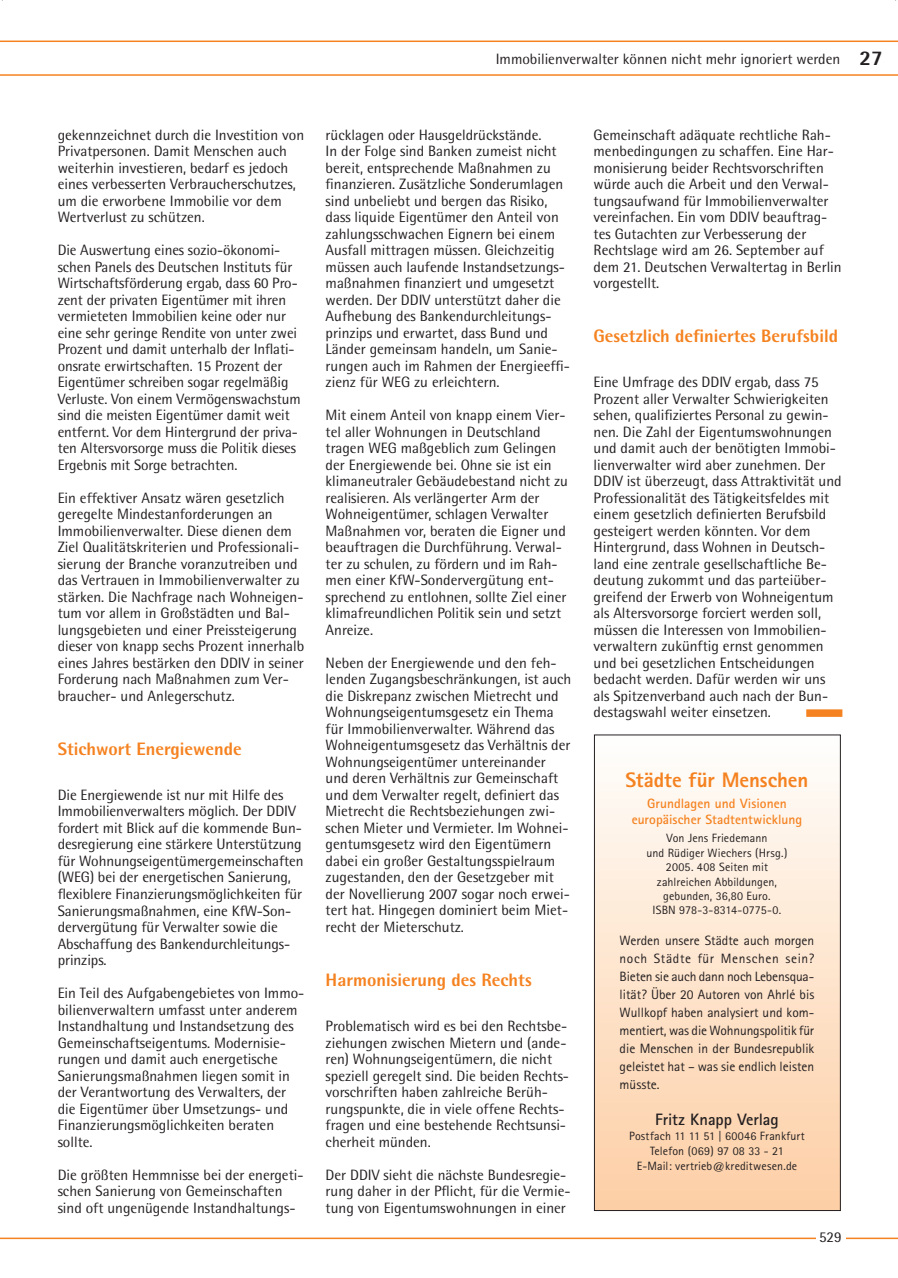
<style>
.page{position:relative;width:898px;height:1278px;background:#fff}
.page>*{position:absolute;margin:0;border:0;box-sizing:border-box;transform-origin:0 0}
.t1{font:800 21px "Rotis Sans Serif";color:#f58220}
.t2{font:800 18px "Rotis Semi Sans";color:#f58220}
.t3{font:700 16.5px "Rotis Sans Serif";letter-spacing:-.01em;color:#231f20}
.t4{font:15px/16.5px "Rotis Semi Sans";color:#231f20}
.t5{font:13.5px/18px "Rotis Sans Serif";color:#231f20;text-align:justify}
.t6{font:700 13.5px/16.2px "Rotis Sans Serif";letter-spacing:.005em;color:#f58220;text-align:center}
.t7{font:12px/14.4px "Rotis Sans Serif";letter-spacing:.01em;color:#231f20;text-align:center}
.s1{font-weight:800;font-size:21px}
</style>
<div class="page">
<hr style="left:0;top:1237px;width:898px;height:2px;background:#f58220">
<svg style="left:0;top:41px;width:898px;height:35px"></svg>
<div style="left:816px;top:1219px;width:29px;height:30px;background:#fff"></div>
<div style="left:806px;top:709px;width:36px;height:8px;background:#f58220"></div>
<div style="left:594px;top:735px;width:246px;height:475px;background:linear-gradient(to bottom,#fefefb,#fdcea4)"></div>
<div style="left:594px;top:734px;width:247px;height:477px;border:1px solid #231f20"></div>
<p class="t4" style="left:496px;top:51px;width:388px">Immobilienverwalter können nicht mehr ignoriert werden <span class="s1">27</span></p>
<p class="t4" style="left:58px;top:126px;width:248px">gekennzeichnet durch die Investition von Privatpersonen. Damit Menschen auch weiterhin investieren, bedarf es jedoch eines verbesserten Verbraucherschutzes, um die erworbene Immobilie vor dem Wertverlust zu schützen.</p>
<p class="t4" style="left:58px;top:242px;width:244px">Die Auswertung eines sozio-ökonomi&shy;schen Panels des Deutschen Instituts für Wirtschaftsförderung ergab, dass 60 Pro&shy;zent der privaten Eigentümer mit ihren vermieteten Immobilien keine oder nur eine sehr geringe Rendite von unter zwei Prozent und damit unterhalb der Inflati&shy;onsrate erwirtschaften. 15 Prozent der Eigentümer schreiben sogar regelmäßig Verluste. Von einem Vermögenswachstum sind die meisten Eigentümer damit weit entfernt. Vor dem Hintergrund der priva&shy;ten Altersvorsorge muss die Politik dieses Ergebnis mit Sorge betrachten.</p>
<p class="t4" style="left:58px;top:489px;width:248px">Ein effektiver Ansatz wären gesetzlich geregelte Mindestanforderungen an Immobilienverwalter. Diese dienen dem Ziel Qualitätskriterien und Professionali&shy;sierung der Branche voranzutreiben und das Vertrauen in Immobilienverwalter zu stärken. Die Nachfrage nach Wohneigen&shy;tum vor allem in Großstädten und Bal&shy;lungsgebieten und einer Preissteigerung dieser von knapp sechs Prozent innerhalb eines Jahres bestärken den DDIV in seiner Forderung nach Maßnahmen zum Ver&shy;braucher- und Anlegerschutz.</p>
<p class="t2" style="left:58px;top:737px;width:186px">Stichwort Energiewende</p>
<p class="t4" style="left:58px;top:786px;width:247px">Die Energiewende ist nur mit Hilfe des Immobilienverwalters möglich. Der DDIV fordert mit Blick auf die kommende Bun&shy;desregierung eine stärkere Unterstützung für Wohnungseigentümergemeinschaften (WEG) bei der energetischen Sanierung, flexiblere Finanzierungsmöglichkeiten für Sanierungsmaßnahmen, eine KfW-Son&shy;dervergütung für Verwalter sowie die Abschaffung des Bankendurchleitungs&shy;prinzips.</p>
<p class="t4" style="left:58px;top:984px;width:248px">Ein Teil des Aufgabengebietes von Immo&shy;bilienverwaltern umfasst unter anderem Instandhaltung und Instandsetzung des Gemeinschaftseigentums. Modernisie&shy;rungen und damit auch energetische Sanierungsmaßnahmen liegen somit in der Verantwortung des Verwalters, der die Eigentümer über Umsetzungs- und Finanzierungsmöglichkeiten beraten sollte.</p>
<p class="t4" style="left:58px;top:1166px;width:247px">Die größten Hemmnisse bei der energeti&shy;schen Sanierung von Gemeinschaften sind oft ungenügende Instandhaltungs-</p>
<p class="t4" style="left:326px;top:126px;width:246px">rücklagen oder Hausgeldrückstände.<br>In der Folge sind Banken zumeist nicht bereit, entsprechende Maßnahmen zu finanzieren. Zusätzliche Sonderumlagen sind unbeliebt und bergen das Risiko, dass liquide Eigentümer den Anteil von zahlungsschwachen Eignern bei einem Ausfall mittragen müssen. Gleichzeitig müssen auch laufende Instandsetzungs&shy;maßnahmen finanziert und umgesetzt werden. Der DDIV unterstützt daher die Aufhebung des Bankendurchleitungs&shy;prinzips und erwartet, dass Bund und Länder gemeinsam handeln, um Sanie&shy;rungen auch im Rahmen der Energieeffi&shy;zienz für WEG zu erleichtern.</p>
<p class="t4" style="left:326px;top:407px;width:244px">Mit einem Anteil von knapp einem Vier&shy;tel aller Wohnungen in Deutschland tragen WEG maßgeblich zum Gelingen der Energiewende bei. Ohne sie ist ein klimaneutraler Gebäudebestand nicht zu realisieren. Als verlängerter Arm der Wohneigentümer, schlagen Verwalter Maßnahmen vor, beraten die Eigner und beauftragen die Durchführung. Verwal&shy;ter zu schulen, zu fördern und im Rah&shy;men einer KfW-Sondervergütung ent&shy;sprechend zu entlohnen, sollte Ziel einer klimafreundlichen Politik sein und setzt Anreize.</p>
<p class="t4" style="left:326px;top:654px;width:247px">Neben der Energiewende und den feh&shy;lenden Zugangsbeschränkungen, ist auch die Diskrepanz zwischen Mietrecht und Wohnungseigentumsgesetz ein Thema für Immobilienverwalter. Während das Wohneigentumsgesetz das Verhältnis der Wohnungseigentümer untereinander und deren Verhältnis zur Gemeinschaft und dem Verwalter regelt, definiert das Mietrecht die Rechtsbeziehungen zwi&shy;schen Mieter und Vermieter. Im Wohnei&shy;gentumsgesetz wird den Eigentümern dabei ein großer Gestaltungsspielraum zugestanden, den der Gesetzgeber mit der Novellierung 2007 sogar noch erwei&shy;tert hat. Hingegen dominiert beim Miet&shy;recht der Mieterschutz.</p>
<p class="t2" style="left:326px;top:968px;width:207px">Harmonisierung des Rechts</p>
<p class="t4" style="left:326px;top:1017px;width:245px">Problematisch wird es bei den Rechtsbe&shy;ziehungen zwischen Mietern und (ande&shy;ren) Wohnungseigentümern, die nicht speziell geregelt sind. Die beiden Rechts&shy;vorschriften haben zahlreiche Berüh&shy;rungspunkte, die in viele offene Rechts&shy;fragen und eine bestehende Rechtsunsi&shy;cherheit münden.</p>
<p class="t4" style="left:326px;top:1166px;width:246px">Der DDIV sieht die nächste Bundesregie&shy;rung daher in der Pflicht, für die Vermie&shy;tung von Eigentumswohnungen in einer</p>
<p class="t4" style="left:593px;top:126px;width:250px">Gemeinschaft adäquate rechtliche Rah&shy;menbedingungen zu schaffen. Eine Har&shy;monisierung beider Rechtsvorschriften würde auch die Arbeit und den Verwal&shy;tungsaufwand für Immobilienverwalter vereinfachen. Ein vom DDIV beauftrag&shy;tes Gutachten zur Verbesserung der Rechtslage wird am 26. September auf dem 21. Deutschen Verwaltertag in Berlin vorgestellt.</p>
<p class="t2" style="left:593px;top:325px;width:246px">Gesetzlich definiertes Berufsbild</p>
<p class="t4" style="left:593px;top:374px;width:250px">Eine Umfrage des DDIV ergab, dass 75<br>Prozent aller Verwalter Schwierigkeiten sehen, qualifiziertes Personal zu gewin&shy;nen. Die Zahl der Eigentumswohnungen und damit auch der benötigten Immobi&shy;lienverwalter wird aber zunehmen. Der DDIV ist überzeugt, dass Attraktivität und Professionalität des Tätigkeitsfeldes mit einem gesetzlich definierten Berufsbild gesteigert werden könnten. Vor dem Hintergrund, dass Wohnen in Deutsch&shy;land eine zentrale gesellschaftliche Be&shy;deutung zukommt und das parteiüber&shy;greifend der Erwerb von Wohneigentum als Altersvorsorge forciert werden soll, müssen die Interessen von Immobilien&shy;verwaltern zukünftig ernst genommen und bei gesetzlichen Entscheidungen bedacht werden. Dafür werden wir uns als Spitzenverband auch nach der Bun&shy;destagswahl weiter einsetzen.</p>
<h1 class="t1" style="left:625px;top:766px;width:184px">Städte für Menschen</h1>
<p class="t6" style="left:631px;top:795px;width:172px">Grundlagen und Visionen europäischer Stadtentwicklung</p>
<p class="t7" style="left:646px;top:831px;width:143px">Von Jens Friedemann<br>und Rüdiger Wiechers (Hrsg.)<br>2005. 408 Seiten mit zahlreichen Abbildungen, gebunden, 36,80 Euro.<br>ISBN 978-3-8314-0775-0.</p>
<p class="t5" style="left:619px;top:931px;width:196px">Werden unsere Städte auch morgen noch Städte für Menschen sein?<br>Bieten sie auch dann noch Lebensqua&shy;lität? Über 20 Autoren von Ahrlé bis Wullkopf haben analysiert und kom&shy;mentiert, was die Wohnungspolitik für die Menschen in der Bundesrepublik geleistet hat – was sie endlich leisten müsste.</p>
<p class="t3" style="left:655px;top:1109px;width:125px">Fritz Knapp Verlag</p>
<p class="t7" style="left:629px;top:1128px;width:177px;line-height:15px">Postfach 11 11 51 | 60046 Frankfurt<br>Telefon (069) 97 08 33 - 21<br>E-Mail: vertrieb@kreditwesen.de</p>
<p class="t4" style="left:819px;top:1229px;width:24px">529</p>
</div>
